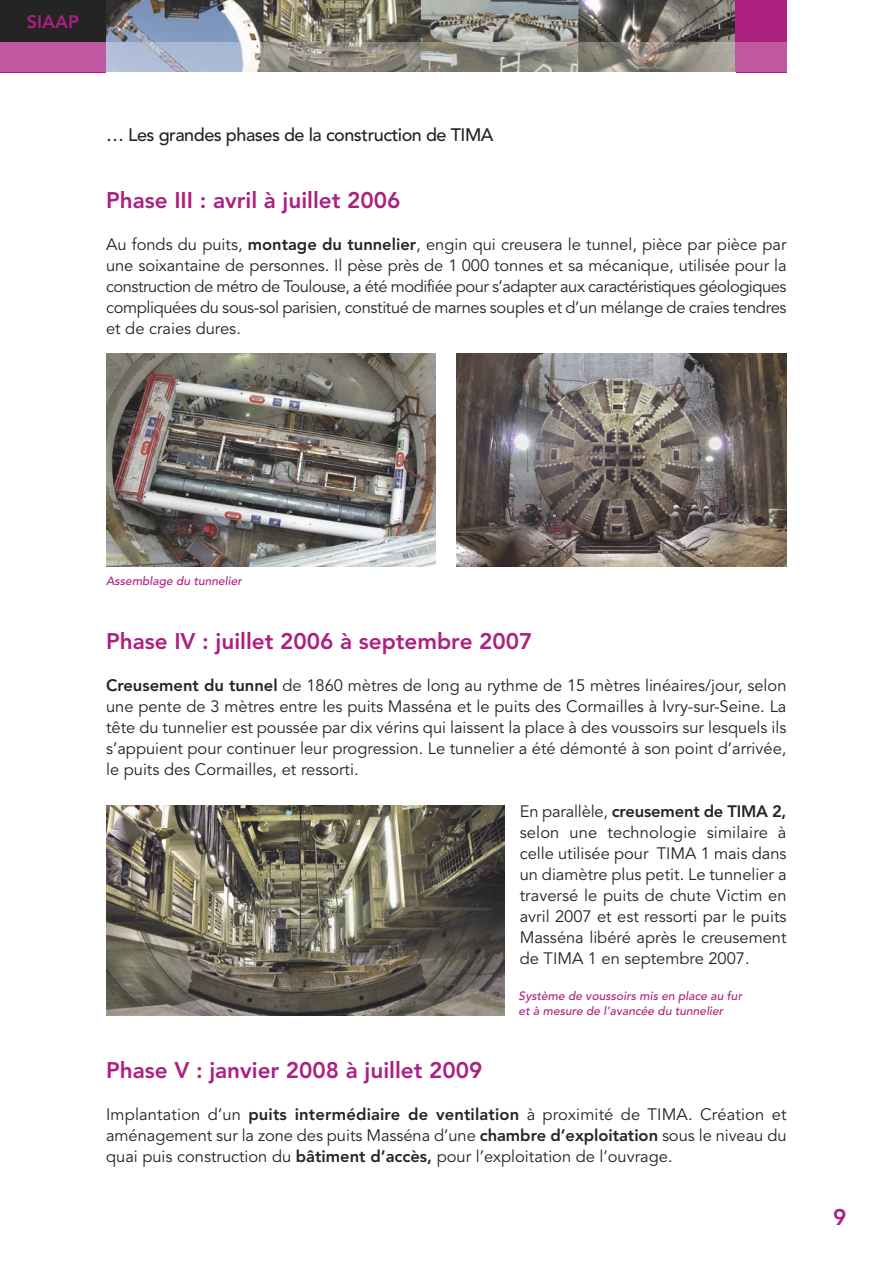
<style>
.page{position:relative;width:893px;height:1263px;background:#fff}
.page>*{position:absolute;margin:0;border:0;box-sizing:border-box;transform-origin:0 0}
.t1{font:800 22.5px "Avenir";color:#ac2080}
.t2{font:500 18px "Avenir";letter-spacing:-.025em;color:#252425}
.t3{font:800 18px "Avenir";color:#ac2080}
.t4{font:16.5px/21px "Avenir";color:#252425;text-align:justify}
.t5{font:500 12px/15px "Avenir";color:#ac2080}
.s1{font-weight:800}
</style>
<div class="page">
<div style="left:0;top:0;width:106px;height:43px;background:#252425"></div>
<img style="left:106px;top:0;width:629px;height:43px">
<div style="left:735px;top:0;width:51px;height:72px;background:#ac2080"></div>
<div style="left:0;top:43px;width:106px;height:29px;background:#c058a2"></div>
<img style="left:106px;top:43px;width:629px;height:29px">
<div style="left:735px;top:43px;width:51px;height:29px;background:#c058a2"></div>
<img style="left:106px;top:354px;width:330px;height:212px">
<img style="left:106px;top:806px;width:399px;height:209px">
<img style="left:457px;top:354px;width:329px;height:212px">
<p class="t3" style="left:27px;top:14px;width:54px">SIAAP</p>
<p class="t2" style="left:106px;top:128px;width:389px">… Les grandes phases de la construction de TIMA</p>
<h1 class="t1" style="left:106px;top:191px;width:296px">Phase III : avril à juillet 2006</h1>
<p class="t4" style="left:106px;top:236px;width:682px">Au fonds du puits, <span class="s1">montage du tunnelier</span>, engin qui creusera le tunnel, pièce par pièce par une soixantaine de personnes. Il pèse près de 1 000 tonnes et sa mécanique, utilisée pour la construction de métro de Toulouse, a été modifiée pour s’adapter aux caractéristiques géologiques compliquées du sous-sol parisien, constitué de marnes souples et d’un mélange de craies tendres et de craies dures.</p>
<p class="t5" style="left:106px;top:574px;width:139px">Assemblage du tunnelier</p>
<h1 class="t1" style="left:106px;top:632px;width:428px">Phase IV : juillet 2006 à septembre 2007</h1>
<p class="t4" style="left:106px;top:677px;width:682px"><span class="s1">Cr eusement du tunnel</span> de 1860 mètres de long au rythme de 15 mètres linéaires/jour, selon une pente de 3 mètres entre les puits Masséna et le puits des Cormailles à Ivry-sur-Seine. La tête du tunnelier est poussée par dix vérins qui laissent la place à des voussoirs sur lesquels ils s’appuient pour continuer leur progression. Le tunnelier a été démonté à son point d’arrivée, le puits des Cormailles, et ressorti.</p>
<p class="t4" style="left:520px;top:803px;width:268px">En parallèle, <span class="s1">creusement de TIMA 2, </span>selon une technologie similaire à celle utilisée pour TIMA 1 mais dans un diamètre plus petit. Le tunnelier a traversé le puits de chute Victim en avril 2007 et est ressorti par le puits Masséna libéré après le creusement de TIMA 1 en septembre 2007.</p>
<p class="t5" style="left:519px;top:990px;width:227px">Système de voussoirs mis en place au fur et à mesure de l’avancée du tunnelier</p>
<h1 class="t1" style="left:106px;top:1061px;width:378px">Phase V : janvier 2008 à juillet 2009</h1>
<p class="t4" style="left:106px;top:1106px;width:682px">Implantation d’un <span class="s1">puits intermédiaire de ventilation</span> à proximité de TIMA. Création et aménagement sur la zone des puits Masséna d’une <span class="s1">chambre d’exploitation</span> sous le niveau du quai puis construction du <span class="s1">bâtiment d’accès,</span> pour l’exploitation de l’ouvrage.</p>
<h1 class="t1" style="left:833px;top:1208px;width:15px">9</h1>
</div>
